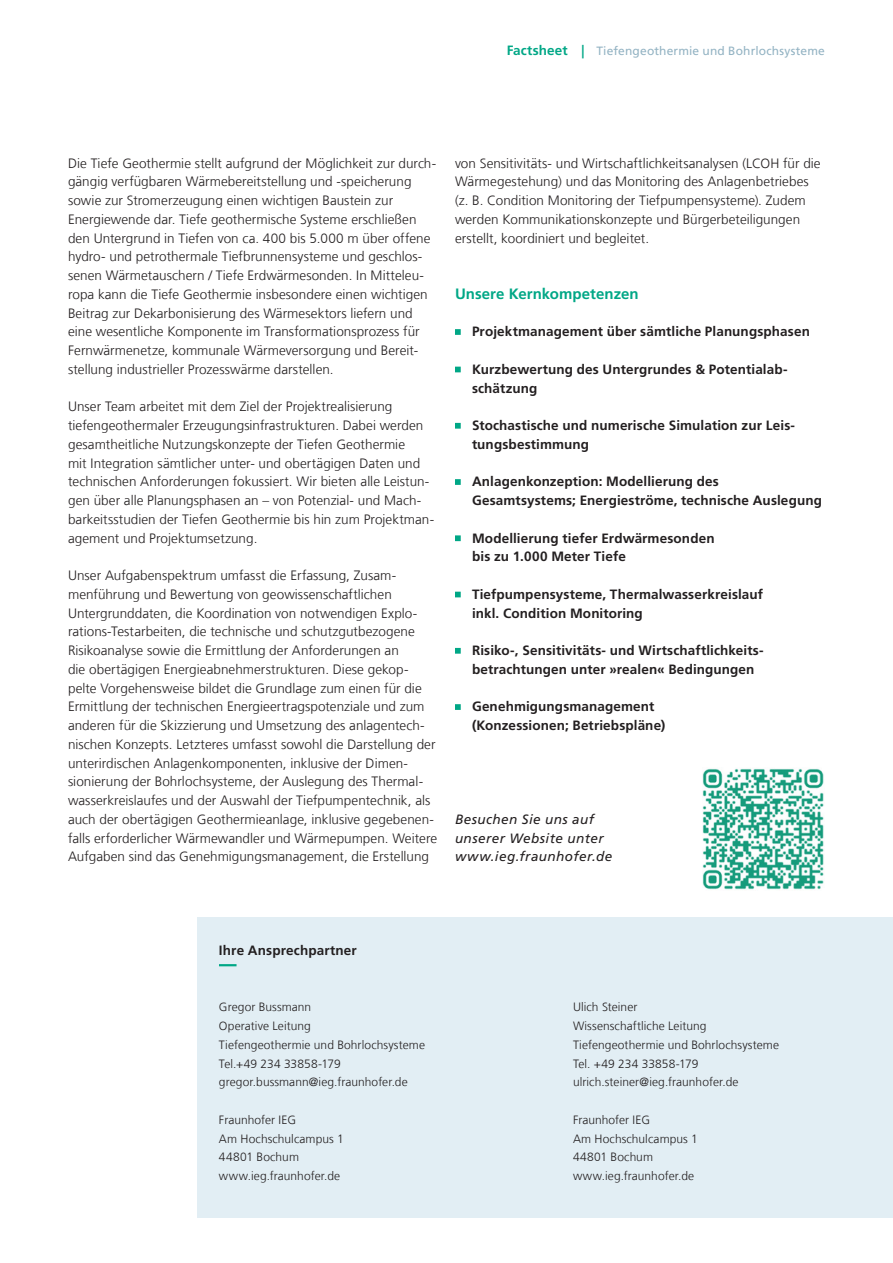
<style>
.page{position:relative;width:893px;height:1263px;background:#fff}
.page>*{position:absolute;margin:0;border:0;box-sizing:border-box;transform-origin:0 0}
.Zwischenueberschrift_10_12_5_gruen_bold{font:700 15px "Frutiger LT Com";letter-spacing:.005em;color:#00a786}
.Fliesstext_9_12_5_schwarz{font:300 13.5px/18.8px "Frutiger LT Com";letter-spacing:.005em;color:#231f20}
.Aufzaehlung_9_12_5_schwarz{font:700 13.5px/18.8px "Frutiger LT Com";letter-spacing:.01em;color:#231f20}
.Introtext_9_12_5_schwarz{font:italic 13.5px/18.8px "Frutiger LT Com";letter-spacing:.035em;color:#231f20}
.Infokasten_klein_Ueberschrift_9_12_5_sch{font:700 13.5px "Frutiger LT Com";letter-spacing:.01em;color:#231f20}
.Infokasten_klein_Fliesstext_8_12_5_schwa{font:300 12px/18.8px "Frutiger LT Com";letter-spacing:.005em;color:#231f20}
.Kolumnentitel_rechts{font:12px "Frutiger LT Com";letter-spacing:.015em;color:#93b3c3}
.s1{font-weight:700;font-size:13.5px;color:#00a786}
</style>
<div class="page">
<svg style="left:455px;top:329px;width:6px;height:6px"></svg>
<svg style="left:455px;top:367px;width:6px;height:5px"></svg>
<svg style="left:455px;top:423px;width:6px;height:6px"></svg>
<svg style="left:455px;top:479px;width:6px;height:6px"></svg>
<svg style="left:455px;top:535px;width:6px;height:6px"></svg>
<svg style="left:455px;top:592px;width:6px;height:5px"></svg>
<svg style="left:455px;top:648px;width:6px;height:6px"></svg>
<svg style="left:455px;top:704px;width:6px;height:6px"></svg>
<img style="left:702px;top:768px;width:122px;height:122px">
<div style="left:198px;top:917px;width:354px;height:301px;background:#e2eef4"></div>
<svg style="left:219px;top:964px;width:18px;height:2px"></svg>
<div style="left:552px;top:917px;width:341px;height:301px;background:#e2eef4"></div>
<p class="Kolumnentitel_rechts" style="left:507px;top:44px;width:320px"><span class="s1">Factsheet |</span> Tiefengeothermie und Bohrlochsysteme</p>
<p class="Fliesstext_9_12_5_schwarz" style="left:68px;top:154px;width:370px">Die Tiefe Geothermie stellt aufgrund der Möglichkeit zur durch&shy;gängig verfügbaren Wärmebereitstellung und -speicherung sowie zur Stromerzeugung einen wichtigen Baustein zur Energiewende dar. Tiefe geothermische Systeme erschließen den Untergrund in Tiefen von ca. 400 bis 5.000 m über offene hydro- und petrothermale Tiefbrunnensysteme und geschlos&shy;senen Wärmetauschern / Tiefe Erdwärmesonden. In Mitteleu&shy;ropa kann die Tiefe Geothermie insbesondere einen wichtigen Beitrag zur Dekarbonisierung des Wärmesektors liefern und eine wesentliche Komponente im Transformationsprozess für Fernwärmenetze, kommunale Wärmeversorgung und Bereit&shy;stellung industrieller Prozesswärme darstellen.</p>
<p class="Fliesstext_9_12_5_schwarz" style="left:68px;top:397px;width:368px">Unser Team arbeitet mit dem Ziel der Projektrealisierung tiefengeothermaler Erzeugungsinfrastrukturen. Dabei werden gesamtheitliche Nutzungskonzepte der Tiefen Geothermie<br>mit Integration sämtlicher unter- und obertägigen Daten und technischen Anforderungen fokussiert. Wir bieten alle Leistun&shy;gen über alle Planungsphasen an – von Potenzial- und Mach&shy;barkeitsstudien der Tiefen Geothermie bis hin zum Projektman&shy;agement und Projektumsetzung.</p>
<p class="Fliesstext_9_12_5_schwarz" style="left:68px;top:566px;width:371px">Unser Aufgabenspektrum umfasst die Erfassung, Zusam&shy;menführung und Bewertung von geowissenschaftlichen Untergrunddaten, die Koordination von notwendigen Explo&shy;rations-Testarbeiten, die technische und schutzgutbezogene Risikoanalyse sowie die Ermittlung der Anforderungen an<br>die obertägigen Energieabnehmerstrukturen. Diese gekop&shy;pelte Vorgehensweise bildet die Grundlage zum einen für die Ermittlung der technischen Energieertragspotenziale und zum anderen für die Skizzierung und Umsetzung des anlagentech&shy;nischen Konzepts. Letzteres umfasst sowohl die Darstellung der unterirdischen Anlagenkomponenten, inklusive der Dimen&shy;sionierung der Bohrlochsysteme, der Auslegung des Thermal&shy;wasserkreislaufes und der Auswahl der Tiefpumpentechnik, als auch der obertägigen Geothermieanlage, inklusive gegebenen&shy;falls erforderlicher Wärmewandler und Wärmepumpen. Weitere Aufgaben sind das Genehmigungsmanagement, die Erstellung</p>
<p class="Fliesstext_9_12_5_schwarz" style="left:455px;top:154px;width:367px">von Sensitivitäts- und Wirtschaftlichkeitsanalysen (LCOH für die Wärmegestehung) und das Monitoring des Anlagenbetriebes (z. B. Condition Monitoring der Tiefpumpensysteme). Zudem werden Kommunikationskonzepte und Bürgerbeteiligungen erstellt, koordiniert und begleitet.</p>
<p class="Zwischenueberschrift_10_12_5_gruen_bold" style="left:455px;top:285px;width:185px">Unsere Kernkompetenzen</p>
<p class="Aufzaehlung_9_12_5_schwarz" style="left:472px;top:322px;width:339px">Projektmanagement über sämtliche Planungsphasen</p>
<p class="Aufzaehlung_9_12_5_schwarz" style="left:472px;top:360px;width:317px">Kurzbewertung des Untergrundes &amp; Potentialab&shy;schätzung</p>
<p class="Aufzaehlung_9_12_5_schwarz" style="left:472px;top:416px;width:325px">Stochastische und numerische Simulation zur Leis&shy;tungsbestimmung</p>
<p class="Aufzaehlung_9_12_5_schwarz" style="left:472px;top:472px;width:351px">Anlagenkonzeption: Modellierung des<br>Gesamtsystems; Energieströme, technische Auslegung</p>
<p class="Aufzaehlung_9_12_5_schwarz" style="left:472px;top:529px;width:244px">Modellierung tiefer Erdwärmesonden bis zu 1.000 Meter Tiefe</p>
<p class="Aufzaehlung_9_12_5_schwarz" style="left:472px;top:585px;width:293px">Tiefpumpensysteme, Thermalwasserkreislauf inkl. Condition Monitoring</p>
<p class="Aufzaehlung_9_12_5_schwarz" style="left:472px;top:641px;width:293px">Risiko-, Sensitivitäts- und Wirtschaftlichkeits&shy;betrachtungen unter »realen« Bedingungen</p>
<p class="Aufzaehlung_9_12_5_schwarz" style="left:472px;top:697px;width:195px">Genehmigungsmanagement (Konzessionen; Betriebspläne)</p>
<p class="Introtext_9_12_5_schwarz" style="left:455px;top:810px;width:159px">Besuchen Sie uns auf unserer Website unter www.ieg.fraunhofer.de</p>
<p class="Infokasten_klein_Ueberschrift_9_12_5_sch" style="left:219px;top:942px;width:139px">Ihre Ansprechpartner</p>
<p class="Infokasten_klein_Fliesstext_8_12_5_schwa" style="left:219px;top:998px;width:94px">Gregor Bussmann</p>
<p class="Infokasten_klein_Fliesstext_8_12_5_schwa" style="left:219px;top:1017px;width:93px">Operative Leitung</p>
<p class="Infokasten_klein_Fliesstext_8_12_5_schwa" style="left:219px;top:1035px;width:208px">Tiefengeothermie und Bohrlochsysteme</p>
<p class="Infokasten_klein_Fliesstext_8_12_5_schwa" style="left:219px;top:1054px;width:123px">Tel.+49 234 33858-179</p>
<p class="Infokasten_klein_Fliesstext_8_12_5_schwa" style="left:219px;top:1073px;width:190px">gregor.bussmann@ieg.fraunhofer.de</p>
<p class="Infokasten_klein_Fliesstext_8_12_5_schwa" style="left:219px;top:1110px;width:126px">Fraunhofer IEG<br>Am Hochschulcampus 1</p>
<p class="Infokasten_klein_Fliesstext_8_12_5_schwa" style="left:219px;top:1148px;width:82px">44801 Bochum</p>
<p class="Infokasten_klein_Fliesstext_8_12_5_schwa" style="left:219px;top:1167px;width:123px">www.ieg.fraunhofer.de</p>
<p class="Infokasten_klein_Fliesstext_8_12_5_schwa" style="left:573px;top:998px;width:66px">Ulich Steiner</p>
<p class="Infokasten_klein_Fliesstext_8_12_5_schwa" style="left:573px;top:1017px;width:135px">Wissenschaftliche Leitung</p>
<p class="Infokasten_klein_Fliesstext_8_12_5_schwa" style="left:573px;top:1035px;width:208px">Tiefengeothermie und Bohrlochsysteme</p>
<p class="Infokasten_klein_Fliesstext_8_12_5_schwa" style="left:573px;top:1054px;width:127px">Tel. +49 234 33858-179</p>
<p class="Infokasten_klein_Fliesstext_8_12_5_schwa" style="left:573px;top:1073px;width:167px">ulrich.steiner@ieg.fraunhofer.de</p>
<p class="Infokasten_klein_Fliesstext_8_12_5_schwa" style="left:573px;top:1110px;width:126px">Fraunhofer IEG<br>Am Hochschulcampus 1</p>
<p class="Infokasten_klein_Fliesstext_8_12_5_schwa" style="left:573px;top:1148px;width:82px">44801 Bochum</p>
<p class="Infokasten_klein_Fliesstext_8_12_5_schwa" style="left:573px;top:1167px;width:123px">www.ieg.fraunhofer.de</p>
</div>
